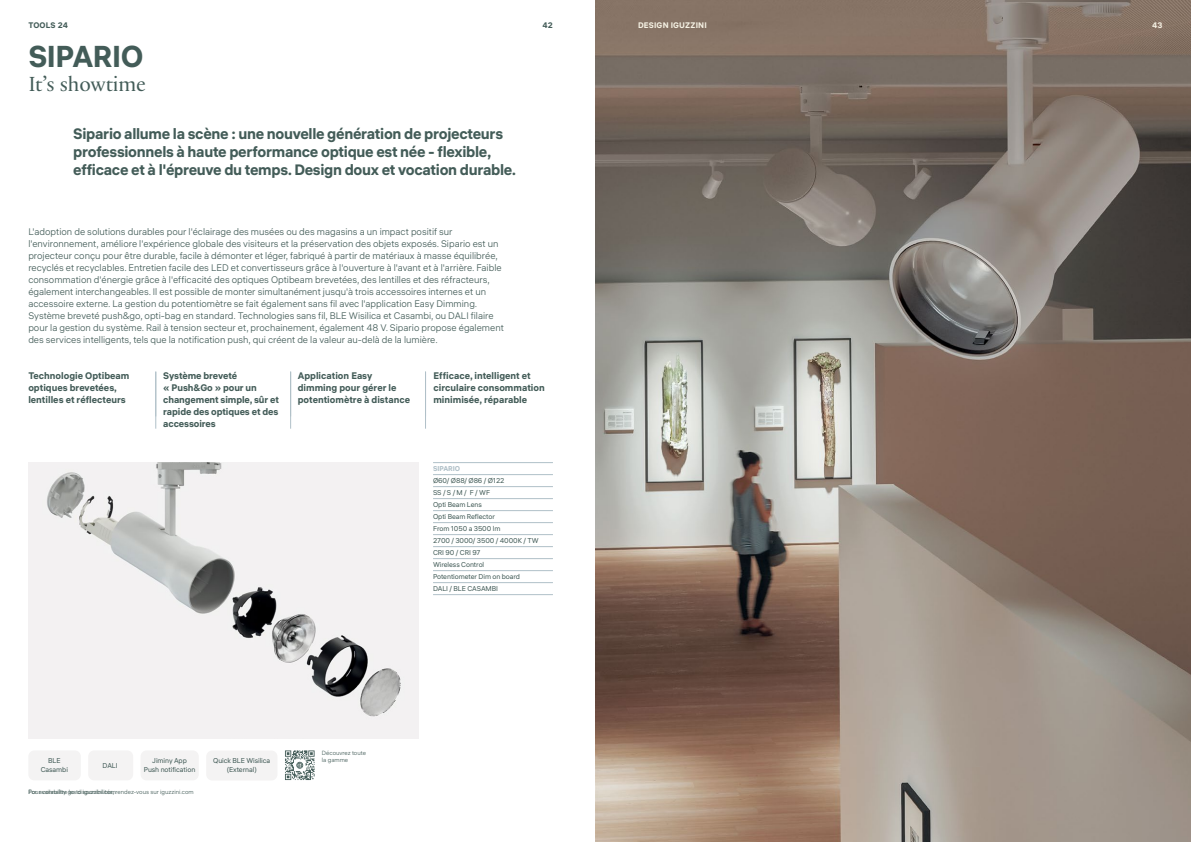
<style>
.page{position:relative;width:1191px;height:842px;background:#fff}
.page>*{position:absolute;margin:0;border:0;box-sizing:border-box;transform-origin:0 0}
.t1{font:700 30px "ALS Hauss";letter-spacing:-.015em;color:#435c58}
.t2{font:22px "Practice";letter-spacing:-.005em;color:#435c58}
.t3{font:700 15px/18px "ALS Hauss";letter-spacing:-.02em;color:#435c58}
.t4{font:9.5px/12px "ALS Hauss";color:#435c58}
.t5{font:700 9.5px/12px "ALS Hauss";color:#435c58}
.t6{font:700 8px "ALS Hauss";letter-spacing:.02em;color:#f5f1e3}
.t7{font:700 8px "ALS Hauss";letter-spacing:.02em;color:#435c58}
.t8{font:7px/12px "ALS Hauss";letter-spacing:-.01em;color:#435c58;text-align:center}
.t9{font:700 7px "ALS Hauss";letter-spacing:-.01em;color:#b0c0c8}
.t10{font:6px/7.2px "ALS Hauss";color:#435c58}
</style>
<div class="page">
<img style="left:595px;top:0;width:596px;height:842px">
<hr style="left:433px;top:462px;width:120px;height:1px;background:#b0c0c8">
<hr style="left:433px;top:474px;width:120px;height:1px;background:#b0c0c8">
<hr style="left:433px;top:486px;width:120px;height:1px;background:#b0c0c8">
<hr style="left:433px;top:498px;width:120px;height:1px;background:#b0c0c8">
<hr style="left:433px;top:510px;width:120px;height:1px;background:#b0c0c8">
<hr style="left:433px;top:522px;width:120px;height:1px;background:#b0c0c8">
<hr style="left:433px;top:534px;width:120px;height:1px;background:#b0c0c8">
<hr style="left:433px;top:546px;width:120px;height:1px;background:#b0c0c8">
<hr style="left:433px;top:558px;width:120px;height:1px;background:#b0c0c8">
<hr style="left:433px;top:570px;width:120px;height:1px;background:#b0c0c8">
<hr style="left:433px;top:582px;width:120px;height:1px;background:#b0c0c8">
<hr style="left:433px;top:594px;width:120px;height:1px;background:#b0c0c8">
<img style="left:28px;top:463px;width:390px;height:275px">
<svg style="left:285px;top:750px;width:30px;height:30px"></svg>
<div style="left:28px;top:750px;width:53px;height:30px;background:#f4f3f3;border-radius:6px"></div>
<div style="left:88px;top:750px;width:45px;height:30px;background:#f4f3f3;border-radius:6px"></div>
<div style="left:141px;top:750px;width:58px;height:30px;background:#f4f3f3;border-radius:6px"></div>
<div style="left:206px;top:750px;width:71px;height:30px;background:#f4f3f3;border-radius:6px"></div>
<hr style="left:425px;top:372px;width:1px;height:57px;background:#b0c0c8">
<hr style="left:155px;top:372px;width:1px;height:57px;background:#b0c0c8">
<hr style="left:290px;top:372px;width:1px;height:57px;background:#b0c0c8">
<p class="t7" style="left:28px;top:21px;width:41px">TOOLS 24</p>
<p class="t7" style="left:542px;top:21px;width:12px">42</p>
<p class="t6" style="left:638px;top:21px;width:70px">DESIGN IGUZZINI</p>
<p class="t6" style="left:1152px;top:21px;width:12px">43</p>
<h1 class="t1" style="left:28px;top:37px;width:117px">SIPARIO</h1>
<h2 class="t2" style="left:28px;top:70px;width:119px">It’s showtime</h2>
<h3 class="t3" style="left:73px;top:124px;width:444px">Sipario allume la scène : une nouvelle génération de projecteurs professionnels à haute performance optique est née - flexible, efficace et à l'épreuve du temps. Design doux et vocation durable.</h3>
<p class="t4" style="left:28px;top:225px;width:477px">L'adoption de solutions durables pour l'éclairage des musées ou des magasins a un impact positif sur l'environnement, améliore l'expérience globale des visiteurs et la préservation des objets exposés. Sipario est un projecteur conçu pour être durable, facile à démonter et léger, fabriqué à partir de matériaux à masse équilibrée, recyclés et recyclables. Entretien facile des LED et convertisseurs grâce à l'ouverture à l'avant et à l'arrière. Faible consommation d'énergie grâce à l'efficacité des optiques Optibeam brevetées, des lentilles et des réfracteurs, également interchangeables. Il est possible de monter simultanément jusqu'à trois accessoires internes et un accessoire externe. La gestion du potentiomètre se fait également sans fil avec l'application Easy Dimming.<br>Système breveté push&amp;go, opti-bag en standard. Technologies sans fil, BLE Wisilica et Casambi, ou DALI filaire pour la gestion du système. Rail à tension secteur et, prochainement, également 48 V. Sipario propose également des services intelligents, tels que la notification push, qui créent de la valeur au-delà de la lumière.</p>
<p class="t5" style="left:28px;top:369px;width:103px">Technologie Optibeam optiques brevetées, lentilles et réflecteurs</p>
<p class="t5" style="left:163px;top:369px;width:117px">Système breveté<br>« Push&amp;Go » pour un changement simple, sûr et rapide des optiques et des accessoires</p>
<p class="t5" style="left:298px;top:369px;width:114px">Application Easy dimming pour gérer le potentiomètre à distance</p>
<p class="t5" style="left:433px;top:369px;width:113px">Efficace, intelligent et circulaire consommation minimisée, réparable</p>
<p class="t8" style="left:41px;top:756px;width:29px;line-height:9px">BLE<br>Casambi</p>
<p class="t8" style="left:103px;top:759px;width:17px">DALI</p>
<p class="t8" style="left:144px;top:756px;width:53px;line-height:9px">Jiminy App<br>Push notification</p>
<p class="t10" style="left:28px;top:788px;width:89px">F r availability go to iguzzini.com</p>
<p class="t10" style="left:28px;top:788px;width:167px">Pour connaître les disponibilités, rendez-vous sur iguzzini.com</p>
<p class="t8" style="left:213px;top:756px;width:59px;line-height:9px">Quick BLE Wisilica (External)</p>
<p class="t10" style="left:322px;top:749px;width:46px">Découvrez toute la gamme</p>
<p class="t9" style="left:433px;top:464px;width:29px">SIPARIO</p>
<p class="t8" style="left:433px;top:474px;width:107px;text-align:left">Ø60/ Ø88/ Ø86 / Ø122<br>SS / S / M / F / WF<br>Opti Beam Lens<br>Opti Beam Reflector<br>From 1050 a 3500 lm<br>2700 / 3000/ 3500 / 4000K / TW<br>CRI 90 / CRI 97<br>Wireless Control<br>Potentiometer Dim on board<br>DALI / BLE CASAMBI</p>
</div>
